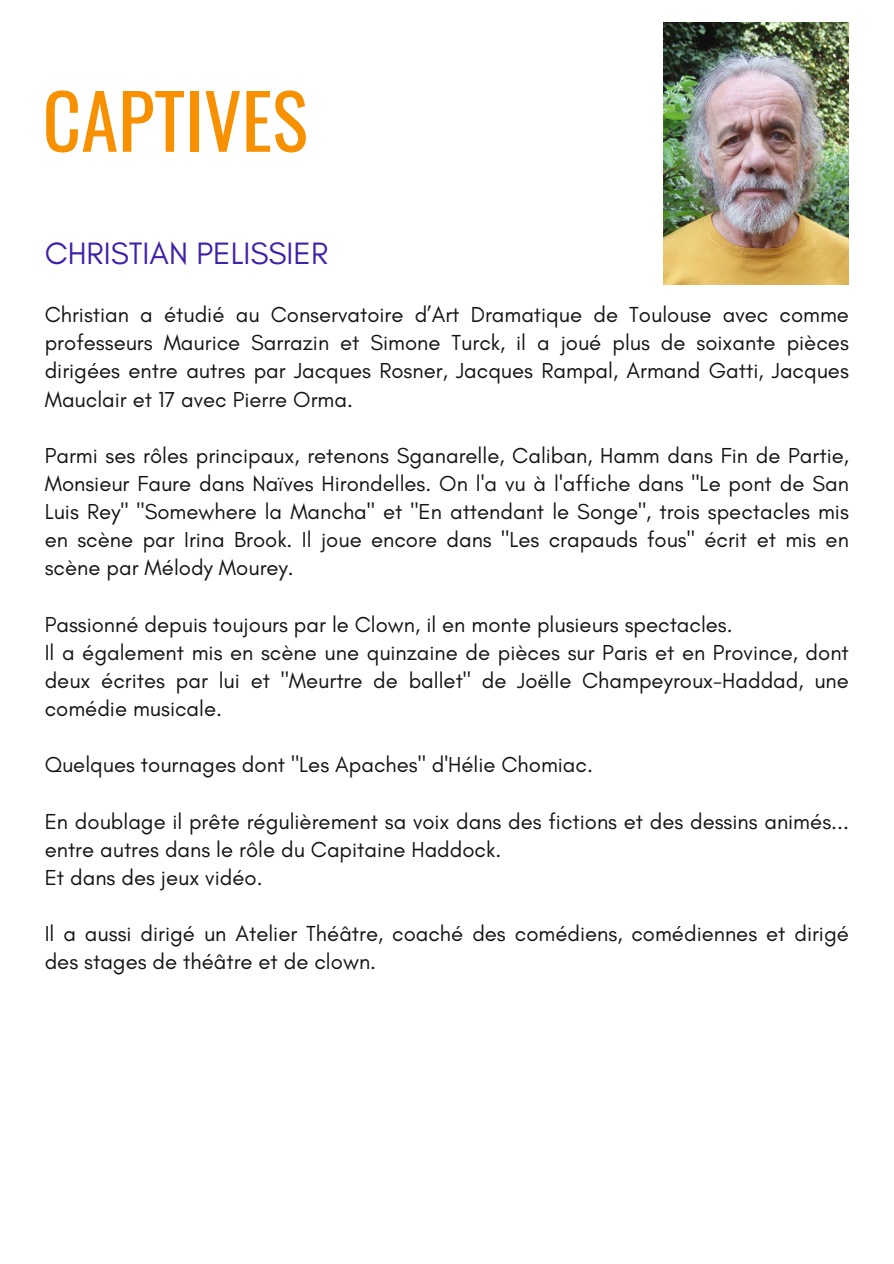
<style>
.page{position:relative;width:894px;height:1264px;background:#fff}
.page>*{position:absolute;margin:0;border:0;box-sizing:border-box;transform-origin:0 0}
.t1{font:75px "Oswald";color:#f79101}
.t2{font:31.5px "Glacial Indifference";color:#4120a9}
.t3{font:22.05px/28.2px "Glacial Indifference";color:#151515;text-align:justify}
</style>
<div class="page">
<img style="left:663px;top:22px;width:185px;height:262px">
<p class="t1" style="left:43px;top:62px;width:266px">CAPTIVES</p>
<p class="t2" style="left:45px;top:234px;width:285px">CHRISTIAN PELISSIER</p>
<h1 class="t3" style="left:45px;top:300px;width:805px">Christian a étudié au Conservatoire d’Art Dramatique de Toulouse avec comme professeurs Maurice Sarrazin et Simone Turck, il a joué plus de soixante pièces dirigées entre autres par Jacques Rosner, Jacques Rampal, Armand Gatti, Jacques Mauclair et 17 avec Pierre Orma.</h1>
<h2 class="t3" style="left:45px;top:441px;width:805px">Parmi ses rôles principaux, retenons Sganarelle, Caliban, Hamm dans Fin de Partie, Monsieur Faure dans Naïves Hirondelles. On l'a vu à l'affiche dans "Le pont de San Luis Rey" "Somewhere la Mancha" et "En attendant le Songe", trois spectacles mis en scène par Irina Brook. Il joue encore dans "Les crapauds fous" écrit et mis en scène par Mélody Mourey.</h2>
<p class="t3" style="left:45px;top:610px;width:689px">Passionné depuis toujours par le Clown, il en monte plusieurs spectacles.</p>
<p class="t3" style="left:45px;top:638px;width:805px">Il a également mis en scène une quinzaine de pièces sur Paris et en Province, dont deux écrites par lui et "Meurtre de ballet" de Joëlle Champeyroux-Haddad, une comédie musicale.</p>
<p class="t3" style="left:45px;top:750px;width:549px">Quelques tournages dont "Les Apaches" d'Hélie Chomiac.</p>
<p class="t3" style="left:45px;top:806px;width:805px">En doublage il prête régulièrement sa voix dans des fictions et des dessins animés... entre autres dans le rôle du Capitaine Haddock.</p>
<p class="t3" style="left:45px;top:863px;width:219px">Et dans des jeux vidéo.</p>
<p class="t3" style="left:45px;top:919px;width:805px">Il a aussi dirigé un Atelier Théâtre, coaché des comédiens, comédiennes et dirigé des stages de théâtre et de clown.</p>
</div>
